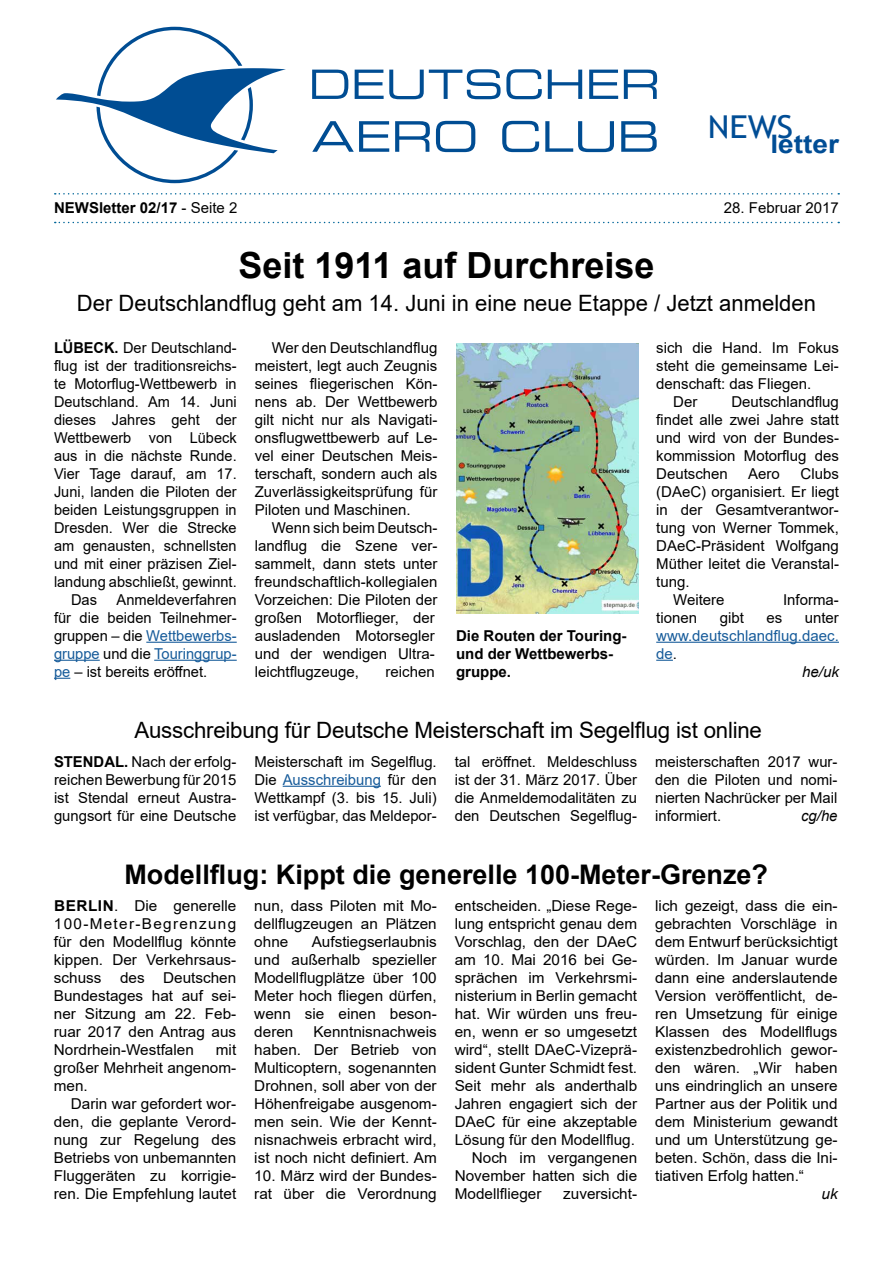
<style>
.page{position:relative;width:893px;height:1263px;background:#fff}
.page>*{position:absolute;margin:0;border:0;box-sizing:border-box;transform-origin:0 0}
.t1{font:700 36px "Arial";color:#000}
.t2{font:31.5px "Trebuchet MS";color:#004d95;scale:1.08 1}
.t3{font:700 27px "Arial";color:#000}
.t4{font:700 25.5px "Arial";color:#004d95;scale:1.1 1}
.t5{font:22.5px "Arial";letter-spacing:-.01em;color:#000}
.t6{font:15px/18px "Arial";color:#000;text-align:justify}
.t7{font:700 15px/18px "Arial";color:#000}
.t8{font:15px "Arial";letter-spacing:.005em;color:#165b9a}
.t9{font:italic 15px "Arial";color:#000}
.s1{font-weight:400}
.s2{font-weight:700}
.s3{color:#165b9a}
.s4{color:#000}
</style>
<div class="page">
<svg style="left:55px;top:222px;width:784px;height:1px"></svg>
<svg style="left:55px;top:193px;width:784px;height:2px"></svg>
<svg style="left:312px;top:70px;width:36px;height:29px"></svg>
<svg style="left:355px;top:69px;width:187px;height:30px"></svg>
<svg style="left:548px;top:70px;width:34px;height:29px"></svg>
<svg style="left:589px;top:70px;width:29px;height:29px"></svg>
<svg style="left:624px;top:70px;width:33px;height:29px"></svg>
<svg style="left:312px;top:121px;width:77px;height:31px"></svg>
<svg style="left:395px;top:121px;width:35px;height:31px"></svg>
<svg style="left:436px;top:121px;width:39px;height:31px"></svg>
<svg style="left:502px;top:121px;width:37px;height:31px"></svg>
<svg style="left:545px;top:121px;width:69px;height:31px"></svg>
<svg style="left:621px;top:121px;width:36px;height:31px"></svg>
<svg style="left:56px;top:27px;width:230px;height:156px"></svg>
<hr style="left:146px;top:642px;width:91px;height:1px;background:#165b9a">
<hr style="left:54px;top:660px;width:46px;height:1px;background:#165b9a">
<hr style="left:154px;top:660px;width:83px;height:1px;background:#165b9a">
<svg style="left:54px;top:678px;width:16px;height:1px"></svg>
<hr style="left:656px;top:642px;width:183px;height:1px;background:#165b9a">
<svg style="left:656px;top:660px;width:17px;height:1px"></svg>
<hr style="left:283px;top:786px;width:98px;height:1px;background:#165b9a">
<img style="left:456px;top:343px;width:183px;height:270px">
<h2 class="t2" style="left:708px;top:107px;width:80px">NEWS</h2>
<h3 class="t4" style="left:770px;top:126px;width:64px">letter</h3>
<p class="t7" style="left:54px;top:199px;width:185px">NEWSletter 02/17 <span class="s1">- Seite 2</span></p>
<p class="t6" style="left:724px;top:199px;width:117px">28. Februar 2017</p>
<h1 class="t1" style="left:238px;top:240px;width:418px">Seit 1911 auf Durchreise</h1>
<h3 class="t5" style="left:77px;top:288px;width:741px">Der Deutschlandflug geht am 14. Juni in eine neue Etappe / Jetzt anmelden</h3>
<p class="t6" style="left:54px;top:338px;width:184px"><span class="s2">LÜBECK.</span> Der Deutschland-</p>
<p class="t6" style="left:54px;top:356px;width:184px">flug ist der traditionsreichs-</p>
<p class="t6" style="left:54px;top:374px;width:184px">te Motorflug-Wettbewerb in</p>
<p class="t6" style="left:54px;top:392px;width:184px">Deutschland. Am 14. Juni</p>
<p class="t6" style="left:54px;top:410px;width:184px">dieses Jahres geht der</p>
<p class="t6" style="left:54px;top:428px;width:184px">Wettbewerb von Lübeck</p>
<p class="t6" style="left:54px;top:446px;width:184px">aus in die nächste Runde.</p>
<p class="t6" style="left:54px;top:464px;width:184px">Vier Tage darauf, am 17.</p>
<p class="t6" style="left:54px;top:482px;width:184px">Juni, landen die Piloten der</p>
<p class="t6" style="left:54px;top:500px;width:184px">beiden Leistungsgruppen in</p>
<p class="t6" style="left:54px;top:518px;width:184px">Dresden. Wer die Strecke</p>
<p class="t6" style="left:54px;top:536px;width:184px">am genausten, schnellsten</p>
<p class="t6" style="left:54px;top:554px;width:184px">und mit einer präzisen Ziel-</p>
<p class="t6" style="left:54px;top:572px;width:184px">landung abschließt, gewinnt.</p>
<p class="t6" style="left:71px;top:590px;width:28px">Das</p>
<p class="t6" style="left:54px;top:590px;width:184px;text-indent:63px">Anmeldeverfahren für die beiden Teilnehmer&shy;gruppen – die <span class="s3">Wettbewerbs&shy;gruppe</span> und die <span class="s3">Touringgrup&shy;pe</span> – ist bereits eröffnet.</p>
<p class="t6" style="left:255px;top:338px;width:184px;text-indent:17px">Wer den Deutschlandflug meistert, legt auch Zeugnis seines fliegerischen Kön&shy;nens ab. Der Wettbewerb gilt nicht nur als Navigati&shy;onsflugwettbewerb auf Le&shy;vel einer Deutschen Meis&shy;terschaft, sondern auch als Zuverlässigkeitsprüfung für Piloten und Maschinen.</p>
<p class="t6" style="left:255px;top:518px;width:184px;text-align:left;text-indent:17px">Wenn sich beim Deutsch&shy;landflug die Szene ver&shy;sammelt, dann stets unter freundschaftlich-kollegialen<br>Vorzeichen: Die Piloten der großen Motorflieger, der ausladenden Motorsegler und der wendigen Ultra&shy;leichtflugzeuge,</p>
<p class="t6" style="left:386px;top:662px;width:51px">reichen</p>
<p class="t7" style="left:456px;top:627px;width:172px">Die Routen der Touring&shy;und der Wettbewerbs&shy;gruppe.</p>
<p class="t6" style="left:656px;top:338px;width:184px">sich die Hand. Im Fokus</p>
<p class="t6" style="left:656px;top:356px;width:184px">steht die gemeinsame Lei-</p>
<p class="t6" style="left:656px;top:374px;width:157px">denschaft: das Fliegen.</p>
<p class="t6" style="left:673px;top:392px;width:26px">Der</p>
<p class="t6" style="left:656px;top:392px;width:184px;text-indent:75px">Deutschlandflug findet alle zwei Jahre statt und wird von der Bundes&shy;kommission Motorflug des Deutschen</p>
<p class="t6" style="left:748px;top:464px;width:33px">Aero</p>
<p class="t6" style="left:801px;top:464px;width:40px">Clubs</p>
<p class="t6" style="left:656px;top:482px;width:184px">(DAeC) organisiert. Er liegt</p>
<p class="t6" style="left:656px;top:500px;width:184px">in der Gesamtverantwor-</p>
<p class="t6" style="left:656px;top:518px;width:184px">tung von Werner Tommek,</p>
<p class="t6" style="left:656px;top:536px;width:184px">DAeC-Präsident Wolfgang</p>
<p class="t6" style="left:656px;top:554px;width:184px">Müther leitet die Veranstal-</p>
<p class="t6" style="left:656px;top:572px;width:35px">tung.</p>
<p class="t6" style="left:673px;top:590px;width:53px">Weitere</p>
<p class="t6" style="left:783px;top:590px;width:57px">Informa-</p>
<p class="t6" style="left:656px;top:608px;width:42px">tionen</p>
<p class="t6" style="left:720px;top:608px;width:26px">gibt</p>
<p class="t6" style="left:766px;top:608px;width:17px">es</p>
<p class="t6" style="left:805px;top:608px;width:36px">unter</p>
<p class="t8" style="left:656px;top:625px;width:184px">www.deutschlandflug.daec.</p>
<p class="t8" style="left:656px;top:643px;width:22px">de<span class="s4">.</span></p>
<p class="t9" style="left:802px;top:662px;width:38px">he/uk</p>
<h3 class="t5" style="left:134px;top:714px;width:629px">Ausschreibung für Deutsche Meisterschaft im Segelflug ist online</h3>
<p class="t6" style="left:54px;top:752px;width:184px"><span class="s2">STENDAL.</span> Nach der erfolg&shy;reichen Bewerbung für 2015 ist Stendal erneut Austra&shy;gungsort für eine Deutsche</p>
<p class="t6" style="left:254px;top:752px;width:184px">Meisterschaft im Segelflug.<br>Die <span class="s3">Ausschreibung</span> für den Wettkampf (3. bis 15. Juli) ist verfügbar, das Meldepor-</p>
<p class="t6" style="left:455px;top:752px;width:184px">tal eröffnet. Meldeschluss ist der 31. März 2017. Über die Anmeldemodalitäten zu den Deutschen Segelflug-</p>
<p class="t6" style="left:655px;top:752px;width:184px">meisterschaften 2017 wur&shy;den die Piloten und nomi&shy;nierten Nachrücker per Mail informiert.</p>
<p class="t9" style="left:801px;top:806px;width:38px">cg/he</p>
<h3 class="t3" style="left:124px;top:855px;width:645px">Modellflug: Kippt die generelle 100-Meter-Grenze?</h3>
<p class="t6" style="left:54px;top:897px;width:184px"><span class="s2">BERLIN</span>. Die generelle 100-Meter-Begrenzung für den Modellflug könnte kippen. Der Verkehrsaus&shy;schuss des Deutschen Bundestages hat auf sei&shy;ner Sitzung am 22. Feb&shy;ruar 2017 den Antrag aus Nordrhein-Westfalen</p>
<p class="t6" style="left:54px;top:1041px;width:184px;text-indent:162px">mit großer Mehrheit angenom&shy;men.</p>
<p class="t6" style="left:54px;top:1095px;width:184px;text-indent:17px">Darin war gefordert wor&shy;den, die geplante Verord&shy;nung zur Regelung des Betriebs von unbemannten Fluggeräten zu korrigie&shy;ren. Die Empfehlung lautet</p>
<p class="t6" style="left:254px;top:897px;width:184px">nun, dass Piloten mit Mo&shy;dellflugzeugen an Plätzen ohne</p>
<p class="t6" style="left:254px;top:933px;width:184px;text-indent:57px">Aufstiegserlaubnis und außerhalb spezieller Modellflugplätze über 100<br>Meter hoch fliegen dürfen, wenn sie einen beson&shy;deren</p>
<p class="t6" style="left:254px;top:1023px;width:184px;text-indent:59px">Kenntnisnachweis haben. Der Betrieb von Multicoptern, sogenannten Drohnen, soll aber von der Höhenfreigabe ausgenom&shy;men sein. Wie der Kennt&shy;nisnachweis erbracht wird, ist noch nicht definiert. Am</p>
<p class="t6" style="left:254px;top:1167px;width:184px">10. März wird der Bundes&shy;rat über die Verordnung</p>
<p class="t6" style="left:455px;top:897px;width:184px">entscheiden. „Diese Rege-</p>
<p class="t6" style="left:455px;top:915px;width:184px">lung entspricht genau dem</p>
<p class="t6" style="left:455px;top:933px;width:184px">Vorschlag, den der DAeC</p>
<p class="t6" style="left:455px;top:951px;width:184px">am 10. Mai 2016 bei Ge-</p>
<p class="t6" style="left:455px;top:969px;width:184px">sprächen im Verkehrsmi-</p>
<p class="t6" style="left:455px;top:987px;width:184px">nisterium in Berlin gemacht</p>
<p class="t6" style="left:455px;top:1005px;width:184px">hat. Wir würden uns freu-</p>
<p class="t6" style="left:455px;top:1023px;width:184px">en, wenn er so umgesetzt</p>
<p class="t6" style="left:455px;top:1041px;width:184px">wird“, stellt DAeC-Vizeprä-</p>
<p class="t6" style="left:455px;top:1059px;width:184px">sident Gunter Schmidt fest.</p>
<p class="t6" style="left:455px;top:1077px;width:184px">Seit mehr als anderthalb</p>
<p class="t6" style="left:455px;top:1095px;width:184px">Jahren engagiert sich der</p>
<p class="t6" style="left:455px;top:1113px;width:184px">DAeC für eine akzeptable</p>
<p class="t6" style="left:455px;top:1131px;width:182px">Lösung für den Modellflug.</p>
<p class="t6" style="left:472px;top:1149px;width:167px">Noch im vergangenen</p>
<p class="t6" style="left:455px;top:1167px;width:184px">November hatten sich die</p>
<p class="t6" style="left:455px;top:1185px;width:88px">Modellflieger</p>
<p class="t6" style="left:563px;top:1185px;width:75px">zuversicht-</p>
<p class="t6" style="left:655px;top:897px;width:184px">lich gezeigt, dass die ein&shy;gebrachten Vorschläge in dem Entwurf berücksichtigt würden. Im Januar wurde dann eine anderslautende Version veröffentlicht, de&shy;ren Umsetzung für einige Klassen des Modellflugs existenzbedrohlich gewor&shy;den wären. „Wir haben uns eindringlich an unsere Partner aus der Politik und dem Ministerium gewandt und um Unterstützung ge&shy;beten. Schön, dass die Ini&shy;tiativen Erfolg hatten.“</p>
<p class="t9" style="left:821px;top:1184px;width:18px">uk</p>
</div>
